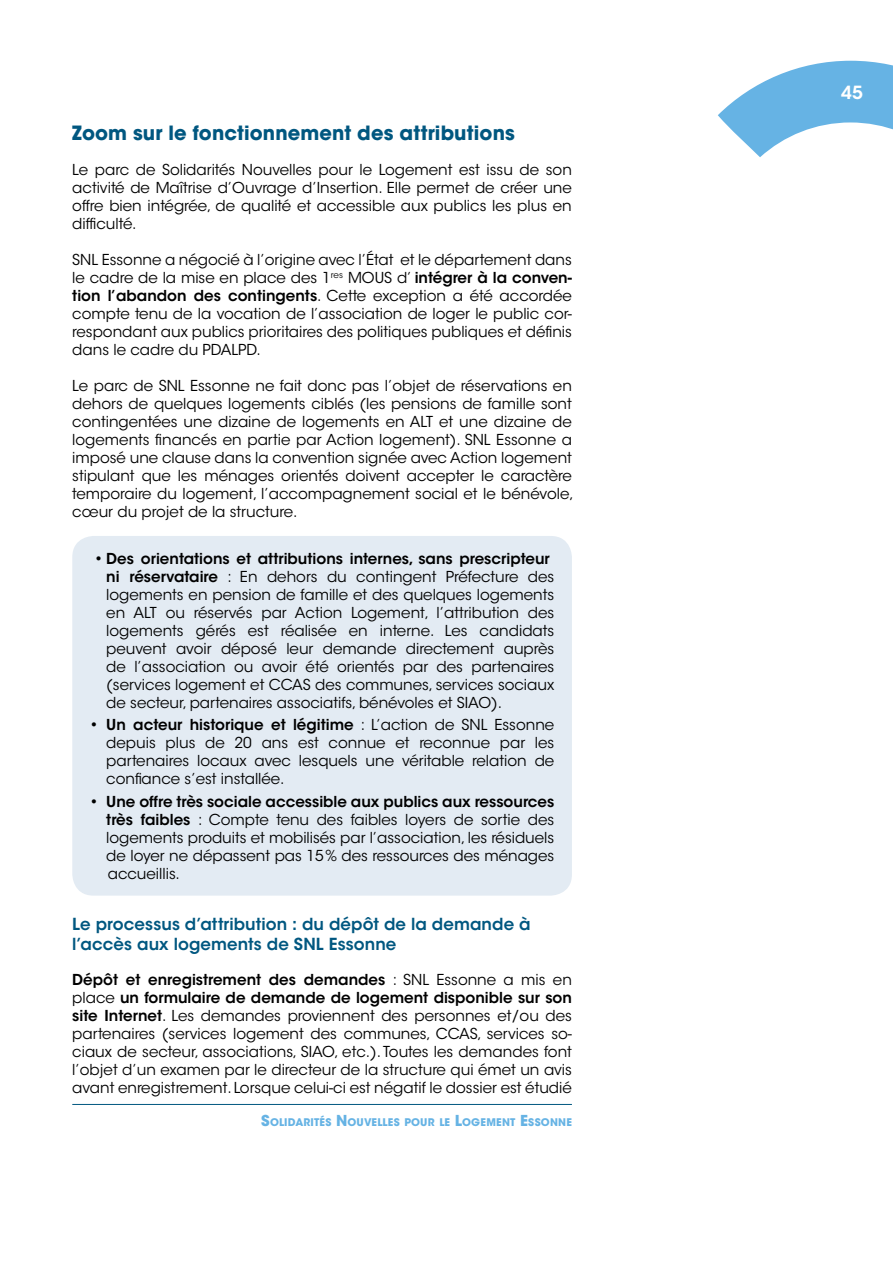
<style>
.page{position:relative;width:893px;height:1263px;background:#fff}
.page>*{position:absolute;margin:0;border:0;box-sizing:border-box;transform-origin:0 0}
.t1{font:700 19.5px "ITC Avant Garde Std";letter-spacing:.005em;color:#005780}
.t2{font:600 18px "ITC Avant Garde Std";color:#fff}
.t3{font:600 16.5px/19.8px "ITC Avant Garde Std";letter-spacing:.005em;color:#005780}
.t4{font:15px/18px "ITC Avant Garde Std";color:#000;text-align:justify}
.t5{font:700 10.5px "ITC Avant Garde Std";letter-spacing:.015em;color:#66b3e4}
.s1{font-weight:600}
.s2{font-size:15px}
</style>
<div class="page">
<svg style="left:718px;top:61px;width:175px;height:96px"></svg>
<hr style="left:72px;top:1104px;width:500px;height:1px;background:#005780">
<div style="left:72px;top:536px;width:500px;height:360px;background:#e3ebf3;border-radius:21px"></div>
<h1 class="t1" style="left:72px;top:121px;width:444px">Zoom sur le fonctionnement des attributions</h1>
<p class="t4" style="left:72px;top:160px;width:501px">Le parc de Solidarités Nouvelles pour le Logement est issu de son activité de Maîtrise d’Ouvrage d’Insertion. Elle permet de créer une offre bien intégrée, de qualité et accessible aux publics les plus en difficulté.</p>
<p class="t4" style="left:72px;top:250px;width:501px">SNL Essonne a négocié à l’origine avec l’État et le département dans le cadre de la mise en place des 1<sup>res</sup> MOUS d’ <span class="s1">intégrer à la conven&shy;tion l’abandon des contingents</span>. Cette exception a été accordée compte tenu de la vocation de l’association de loger le public cor&shy;respondant aux publics prioritaires des politiques publiques et définis dans le cadre du PDALPD.</p>
<p class="t4" style="left:72px;top:376px;width:503px">Le parc de SNL Essonne ne fait donc pas l’objet de réservations en dehors de quelques logements ciblés (les pensions de famille sont contingentées une dizaine de logements en ALT et une dizaine de logements financés en partie par Action logement). SNL Essonne a imposé une clause dans la convention signée avec Action logement stipulant que les ménages orientés doivent accepter le caractère temporaire du logement, l’accompagnement social et le bénévole, cœur du projet de la structure.</p>
<p class="t4" style="left:106px;top:550px;width:450px;text-align:left;text-indent:-13px"><span class="s1">• Des orientations et attributions internes, sans prescripteur ni réservataire</span> : En dehors du contingent Préfecture des logements en pension de famille et des quelques logements en ALT ou réservés par Action Logement, l’attribution des logements gérés est réalisée en interne. Les candidats peuvent avoir déposé leur demande directement auprès de l’association ou avoir été orientés par des partenaires (services logement et CCAS des communes, services sociaux de secteur, partenaires associatifs, bénévoles et SIAO).</p>
<p class="t4" style="left:106px;top:716px;width:450px;text-indent:-17px"><span class="s1">• Un acteur historique et légitime</span> : L’action de SNL Essonne depuis plus de 20 ans est connue et reconnue par les partenaires locaux avec lesquels une véritable relation de confiance s’est installée.</p>
<p class="t4" style="left:106px;top:792px;width:449px;text-indent:-17px"><span class="s1">• Une offre très sociale accessible aux publics aux ressources très faibles</span> : Compte tenu des faibles loyers de sortie des logements produits et mobilisés par l’association, les résiduels de loyer ne dépassent pas 15% des ressources des ménages accueillis.</p>
<p class="t3" style="left:72px;top:914px;width:460px">Le processus d’attribution : du dépôt de la demande à l’accès aux logements de SNL Essonne</p>
<p class="t4" style="left:72px;top:970px;width:501px"><span class="s1">Dépôt et enregistrement des demandes</span> : SNL Essonne a mis en place <span class="s1">un formulaire de demande de logement disponible sur son site Internet</span>. Les demandes proviennent des personnes et/ou des partenaires (services logement des communes, CCAS, services so&shy;ciaux de secteur, associations, SIAO, etc.). Toutes les demandes font l’objet d’un examen par le directeur de la structure qui émet un avis avant enregistrement. Lorsque celui-ci est négatif le dossier est étudié</p>
<p class="t5" style="left:261px;top:1115px;width:312px"><span class="s2">S</span>OLIDARITÉS <span class="s2">N</span> OUVELLES POUR LE <span class="s2">L</span>OGEMENT <span class="s2">E</span>SSONNE</p>
<p class="t2" style="left:841px;top:81px;width:23px">45</p>
</div>
